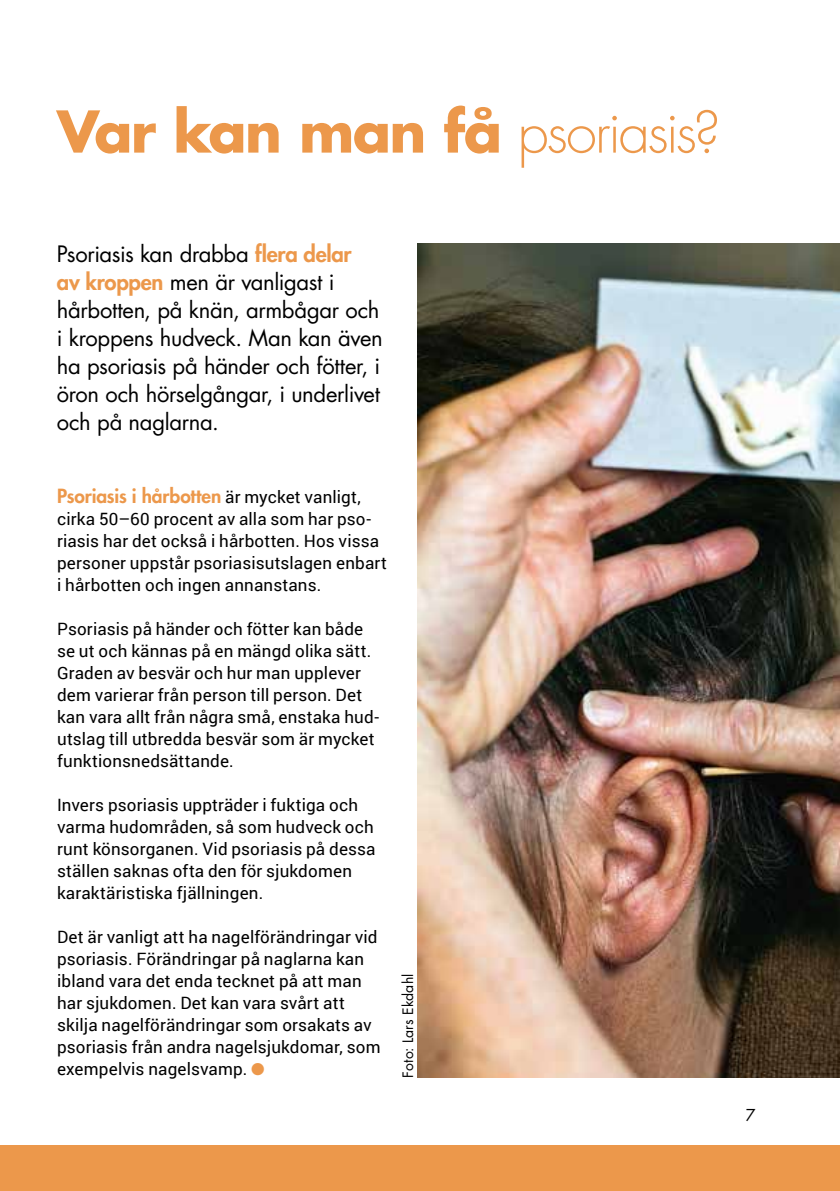
<style>
.page{position:relative;width:840px;height:1191px;background:#fff}
.page>*{position:absolute;margin:0;border:0;box-sizing:border-box;transform-origin:0 0}
.t1{font:700 56px "Futura Std";letter-spacing:-.03em;color:#ec984b}
.t2{font:22px/28px "Futura Std";letter-spacing:-.015em;color:#000}
.t3{font:800 19px "Futura Std";letter-spacing:-.005em;color:#ec984b}
.t4{font:17px/22px "Roboto";letter-spacing:.01em;color:#000}
.t5{font:16px "Futura Std";color:#000}
.t6{font:14px "Futura Std";letter-spacing:.01em;color:#000}
.s1{font-weight:300}
.s2{font-weight:800;color:#ec984b}
.s3{font-family:"Roboto";font-weight:400;font-size:17px;color:#000}
.s4{color:#ec984b}
</style>
<div class="page">
<div style="left:0;top:1145px;width:839px;height:46px;background:#ec984b"></div>
<img style="left:417px;top:243px;width:422px;height:834px">
<h1 class="t1" style="left:57px;top:94px;width:665px">Var kan man få <span class="s1">psoriasis?</span></h1>
<p class="t2" style="left:57px;top:240px;width:327px">Psoriasis kan drabba <span class="s2">flera delar<br>av kroppen</span> men är vanligast i hårbotten, på knän, armbågar och i kroppens hudveck. Man kan även ha psoriasis på händer och fötter, i öron och hörselgångar, i underlivet och på naglarna.</p>
<p class="t3" style="left:57px;top:483px;width:305px">Psoriasis i hårbotten <span class="s3">är mycket vanligt,</span></p>
<p class="t4" style="left:57px;top:507px;width:331px">cirka 50–60 procent av alla som har pso&shy;riasis har det också i hårbotten. Hos vissa personer uppstår psoriasisutslagen enbart i hårbotten och ingen annanstans.</p>
<p class="t4" style="left:57px;top:617px;width:323px">Psoriasis på händer och fötter kan både se ut och kännas på en mängd olika sätt.<br>Graden av besvär och hur man upplever dem varierar från person till person. Det kan vara allt från några små, enstaka hud&shy;utslag till utbredda besvär som är mycket funktionsnedsättande.</p>
<p class="t4" style="left:57px;top:793px;width:320px">Invers psoriasis uppträder i fuktiga och varma hudområden, så som hudveck och runt könsorganen. Vid psoriasis på dessa ställen saknas ofta den för sjukdomen karaktäristiska fjällningen.</p>
<p class="t4" style="left:57px;top:925px;width:325px">Det är vanligt att ha nagelförändringar vid psoriasis. Förändringar på naglarna kan ibland vara det enda tecknet på att man har sjukdomen. Det kan vara svårt att skilja nagelförändringar som orsakats av psoriasis från andra nagelsjukdomar, som exempelvis nagelsvamp. <span class="s4">●</span></p>
<p class="t6" style="left:399px;top:1077px;width:105px;rotate:-90deg">Foto: Lars Ekdahl</p>
<p class="t5" style="left:745px;top:1104px;width:11px">7</p>
</div>
